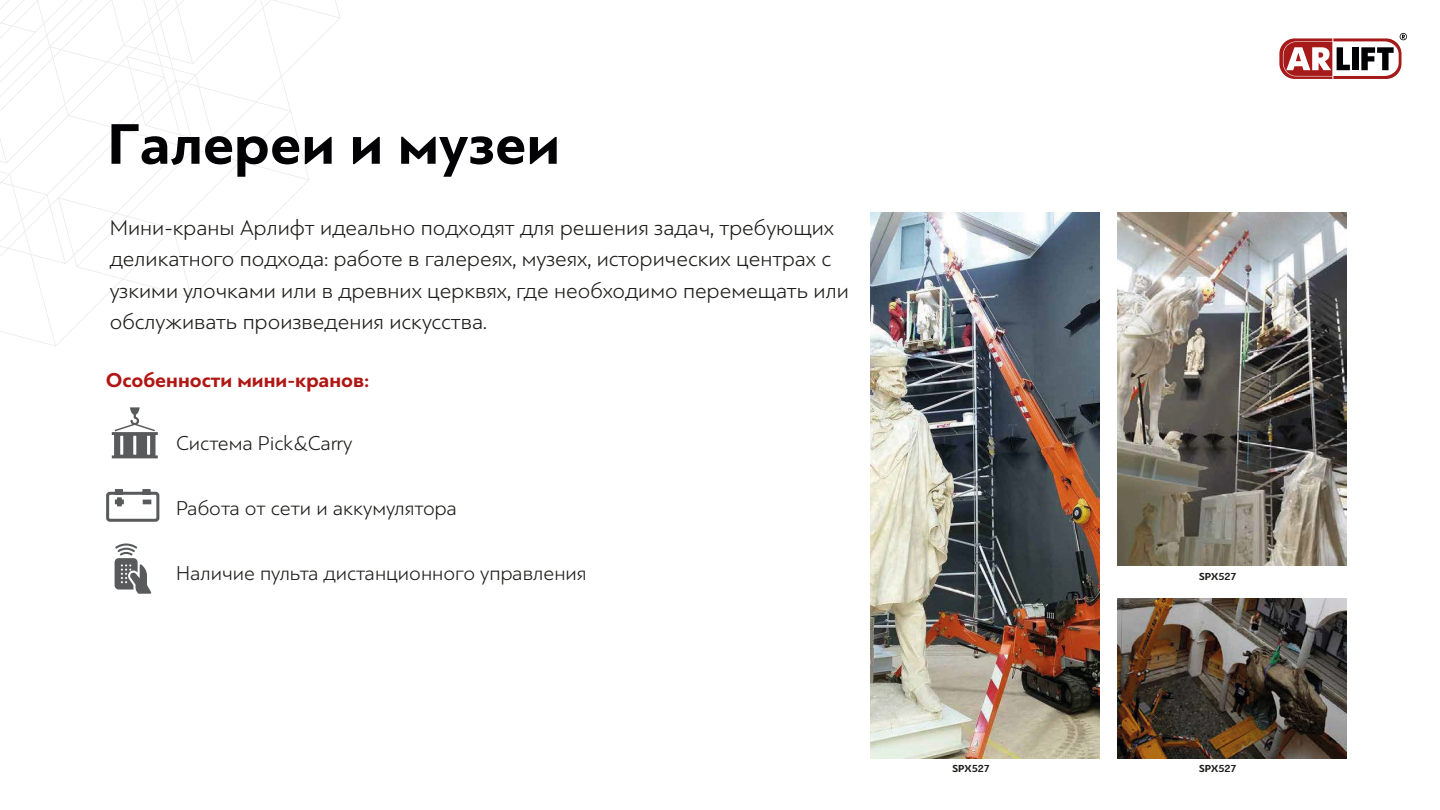
<style>
.page{position:relative;width:1440px;height:810px;background:#fff}
.page>*{position:absolute;margin:0;border:0;box-sizing:border-box;transform-origin:0 0}
.t1{font:700 60px "PF Bague Sans Pro";color:#020204}
.t2{font:300 22.5px/31.5px "PF Bague Sans Pro";color:#1d1d1b}
.t3{font:300 21px "PF Bague Sans Pro";color:#1d1d1b}
.t4{font:700 21px "PF Bague Sans Pro";color:#b01613}
.t5{font:700 10.73px "PF Bague Sans Pro";color:#1d1d1b}
</style>
<div class="page">
<svg style="left:1279px;top:33px;width:128px;height:46px"></svg>
<svg style="left:0;top:0;width:340px;height:346px"></svg>
<svg style="left:115px;top:543px;width:36px;height:51px"></svg>
<svg style="left:112px;top:407px;width:46px;height:51px"></svg>
<svg style="left:106px;top:489px;width:54px;height:33px"></svg>
<img style="left:871px;top:213px;width:229px;height:546px">
<img style="left:1118px;top:599px;width:228px;height:160px">
<img style="left:1118px;top:213px;width:228px;height:353px">
<h1 class="t1" style="left:107px;top:108px;width:454px">Галереи и музеи</h1>
<p class="t2" style="left:110px;top:212px;width:741px">Мини-краны Арлифт идеально подходят для решения задач, требующих деликатного подхода: работе в галереях, музеях, исторических центрах с узкими улочками или в древних церквях, где необходимо перемещать или обслуживать произведения искусства.</p>
<p class="t4" style="left:106px;top:368px;width:265px">Особенности мини-кранов:</p>
<p class="t3" style="left:176px;top:431px;width:178px">Система Pick&amp;Carry</p>
<p class="t3" style="left:176px;top:496px;width:282px">Работа от сети и аккумулятора</p>
<p class="t3" style="left:176px;top:561px;width:412px">Наличие пульта дистанционного управления</p>
<p class="t5" style="left:952px;top:762px;width:39px">SPX527</p>
<p class="t5" style="left:1199px;top:570px;width:39px">SPX527</p>
<p class="t5" style="left:1199px;top:762px;width:39px">SPX527</p>
</div>
